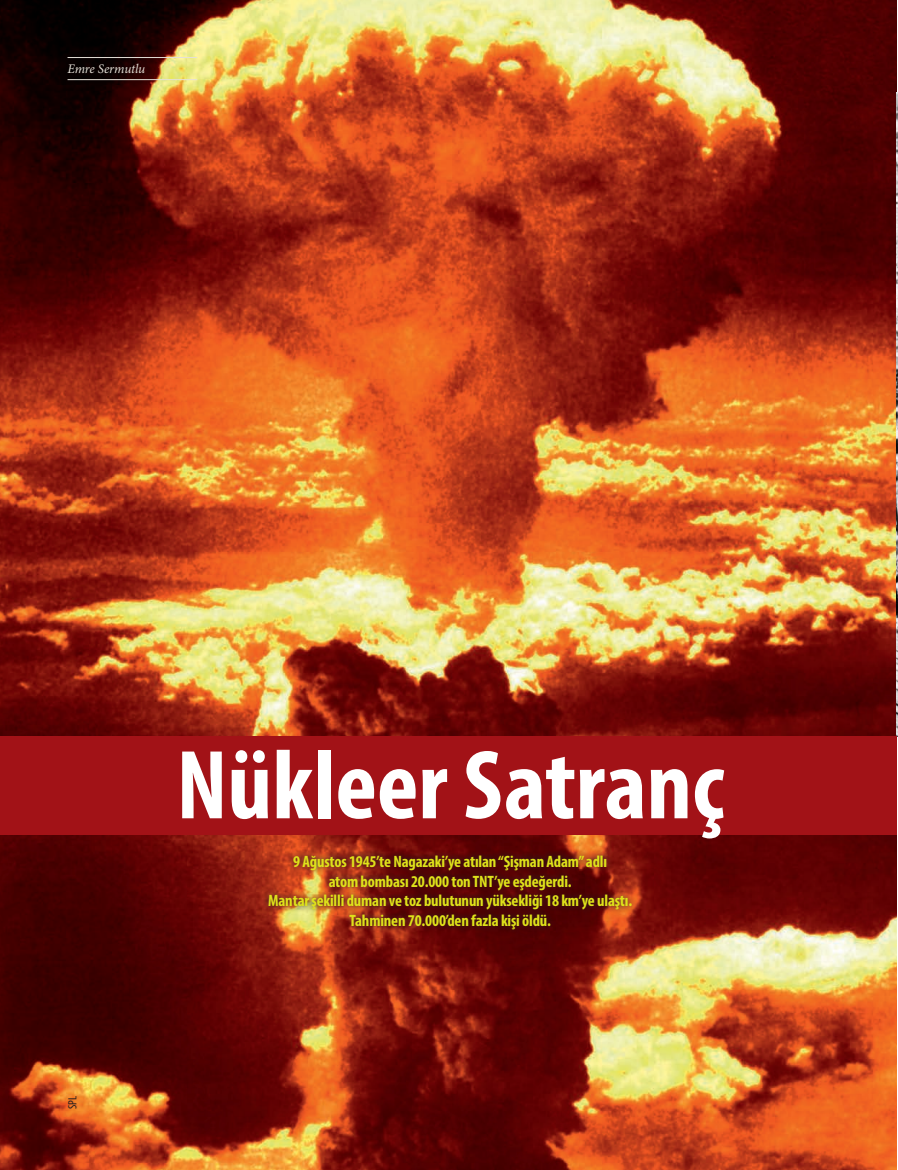
<style>
.page{position:relative;width:898px;height:1170px;background:#fff}
.page>*{position:absolute;margin:0;border:0;box-sizing:border-box;transform-origin:0 0}
.t1{font:700 condensed 99px "Myriad Pro";color:#fff}
.t2{font:700 condensed 16.5px/19.5px "Myriad Pro";letter-spacing:-.01em;color:#dfe21a;text-align:center}
.t3{font:italic 13.2px "Minion Pro";letter-spacing:-.015em;color:#e5e0d7}
.t4{font:condensed 12px "Myriad Pro";color:#231f20}
</style>
<div class="page">
<img style="left:0;top:0;width:897px;height:1170px">
<hr style="left:68px;top:79px;width:129px;height:1px;background:#e5e0d7">
<hr style="left:68px;top:57px;width:129px;height:1px;background:#e5e0d7">
<svg style="left:262px;top:848px;width:376px;height:87px;background:#762313"></svg>
<img style="left:897px;top:92px;width:1px;height:644px">
<div style="left:0;top:736px;width:897px;height:99px;background:#a21217"></div>
<svg style="left:0;top:0;width:5px;height:3px"></svg>
<p class="t3" style="left:68px;top:60px;width:79px">Emre Sermutlu</p>
<p class="t4" style="left:65px;top:1109px;width:15px;rotate:-90deg">SPL</p>
<h1 class="t1" style="left:176px;top:723px;width:549px">Nükleer Satranç</h1>
<p class="t2" style="left:268px;top:851px;width:366px">9 Ağustos 1945’te Nagazaki’ye atılan “Şişman Adam” adlı<br>atom bombası 20.000 ton TNT’ye eşdeğerdi.<br>Mantar şekilli duman ve toz bulutunun yüksekliği 18 km’ye ulaştı.<br>Tahminen 70.000’den fazla kişi öldü.</p>
</div>
